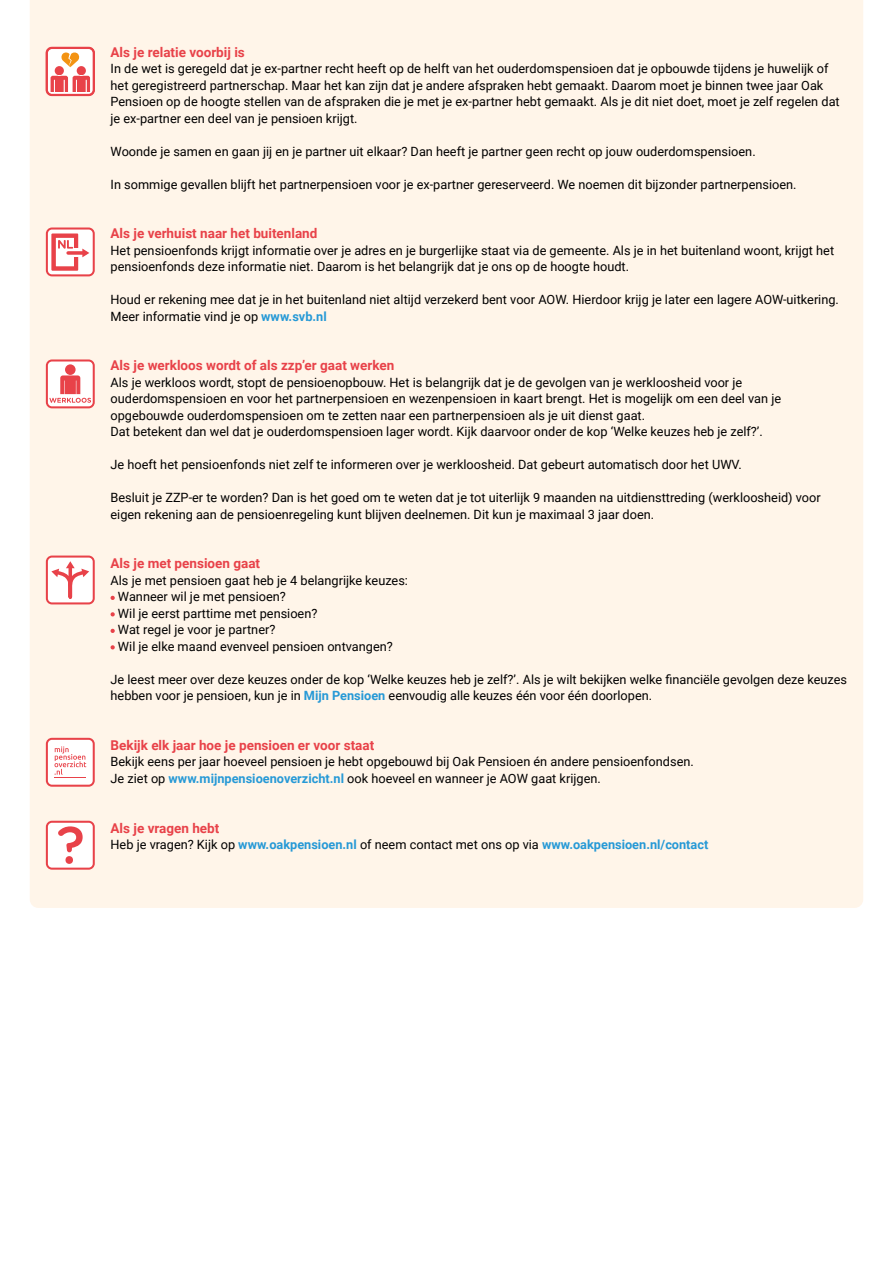
<style>
.page{position:relative;width:893px;height:1263px;background:#fff}
.page>*{position:absolute;margin:0;border:0;box-sizing:border-box;transform-origin:0 0}
.t1{font:700 13.5px "Roboto";color:#e84249}
.t2{font:12.75px/16.5px "Roboto";color:#000}
.t3{font:700 12.75px "Roboto";color:#2699d6}
.s1{font-weight:700;color:#2699d6}
.s2{font-weight:400;color:#000}
</style>
<div class="page">
<div style="left:30px;top:0;width:833px;height:908px;background:#fff5e9"></div>
<svg style="left:111px;top:596px;width:4px;height:4px"></svg>
<svg style="left:111px;top:612px;width:4px;height:4px"></svg>
<svg style="left:111px;top:629px;width:4px;height:4px"></svg>
<svg style="left:111px;top:645px;width:4px;height:4px"></svg>
<svg style="left:46px;top:821px;width:49px;height:49px"></svg>
<svg style="left:46px;top:738px;width:49px;height:49px"></svg>
<hr style="left:54px;top:777px;width:32px;height:1px;background:#e84249">
<svg style="left:46px;top:555px;width:49px;height:49px"></svg>
<svg style="left:46px;top:359px;width:49px;height:49px"></svg>
<svg style="left:46px;top:227px;width:49px;height:49px"></svg>
<svg style="left:68px;top:251px;width:17px;height:4px"></svg>
<svg style="left:46px;top:47px;width:49px;height:49px"></svg>
<p class="t1" style="left:111px;top:43px;width:136px">Als je relatie voorbij is</p>
<p class="t2" style="left:111px;top:60px;width:731px">In de wet is geregeld dat je ex-partner recht heeft op de helft van het ouderdomspensioen dat je opbouwde tijdens je huwelijk of het geregistreerd partnerschap. Maar het kan zijn dat je andere afspraken hebt gemaakt. Daarom moet je binnen twee jaar Oak Pensioen op de hoogte stellen van de afspraken die je met je ex-partner hebt gemaakt. Als je dit niet doet, moet je zelf regelen dat je ex-partner een deel van je pensioen krijgt.</p>
<p class="t2" style="left:111px;top:143px;width:647px">Woonde je samen en gaan jij en je partner uit elkaar? Dan heeft je partner geen recht op jouw ouderdomspensioen.</p>
<p class="t2" style="left:111px;top:176px;width:688px">In sommige gevallen blijft het partnerpensioen voor je ex-partner gereserveerd. We noemen dit bijzonder partnerpensioen.</p>
<p class="t1" style="left:111px;top:224px;width:208px">Als je verhuist naar het buitenland</p>
<p class="t2" style="left:111px;top:242px;width:725px">Het pensioenfonds krijgt informatie over je adres en je burgerlijke staat via de gemeente. Als je in het buitenland woont, krijgt het pensioenfonds deze informatie niet. Daarom is het belangrijk dat je ons op de hoogte houdt.</p>
<p class="t2" style="left:111px;top:291px;width:730px">Houd er rekening mee dat je in het buitenland niet altijd verzekerd bent voor AOW. Hierdoor krijg je later een lagere AOW-uitkering.<br>Meer informatie vind je op <span class="s1">www.svb.nl</span></p>
<p class="t1" style="left:111px;top:356px;width:285px">Als je werkloos wordt of als zzp’er gaat werken</p>
<p class="t2" style="left:111px;top:374px;width:672px">Als je werkloos wordt, stopt de pensioenopbouw. Het is belangrijk dat je de gevolgen van je werkloosheid voor je ouderdomspensioen en voor het partnerpensioen en wezenpensioen in kaart brengt. Het is mogelijk om een deel van je opgebouwde ouderdomspensioen om te zetten naar een partnerpensioen als je uit dienst gaat.<br>Dat betekent dan wel dat je ouderdomspensioen lager wordt. Kijk daarvoor onder de kop ‘Welke keuzes heb je zelf?’.</p>
<p class="t2" style="left:111px;top:456px;width:633px">Je hoeft het pensioenfonds niet zelf te informeren over je werkloosheid. Dat gebeurt automatisch door het UWV.</p>
<p class="t2" style="left:111px;top:489px;width:712px">Besluit je ZZP-er te worden? Dan is het goed om te weten dat je tot uiterlijk 9 maanden na uitdiensttreding (werkloosheid) voor eigen rekening aan de pensioenregeling kunt blijven deelnemen. Dit kun je maximaal 3 jaar doen.</p>
<p class="t1" style="left:111px;top:554px;width:151px">Als je met pensioen gaat</p>
<p class="t2" style="left:118px;top:572px;width:292px;text-indent:-7px">Als je met pensioen gaat heb je 4 belangrijke keuzes:<br>Wanneer wil je met pensioen?<br>Wil je eerst parttime met pensioen?<br>Wat regel je voor je partner?<br>Wil je elke maand evenveel pensioen ontvangen?</p>
<p class="t2" style="left:111px;top:671px;width:738px">Je leest meer over deze keuzes onder de kop ‘Welke keuzes heb je zelf?’. Als je wilt bekijken welke financiële gevolgen deze keuzes hebben voor je pensioen, kun je in <span class="s1">Mijn Pensioen</span> eenvoudig alle keuzes één voor één doorlopen.</p>
<p class="t1" style="left:111px;top:736px;width:265px">Bekijk elk jaar hoe je pensioen er voor staat</p>
<p class="t2" style="left:111px;top:753px;width:585px">Bekijk eens per jaar hoeveel pensioen je hebt opgebouwd bij Oak Pensioen én andere pensioenfondsen.<br>Je ziet op <span class="s1">www.mijnpensioenoverzicht.nl</span> ook hoeveel en wanneer je AOW gaat krijgen.</p>
<p class="t1" style="left:111px;top:818px;width:110px">Als je vragen hebt</p>
<p class="t3" style="left:111px;top:835px;width:599px"><span class="s2">Heb je vragen? Kijk op</span> www.oakpensioen.nl <span class="s2">of neem contact met ons op via</span> www.oakpensioen.nl/contact</p>
</div>
